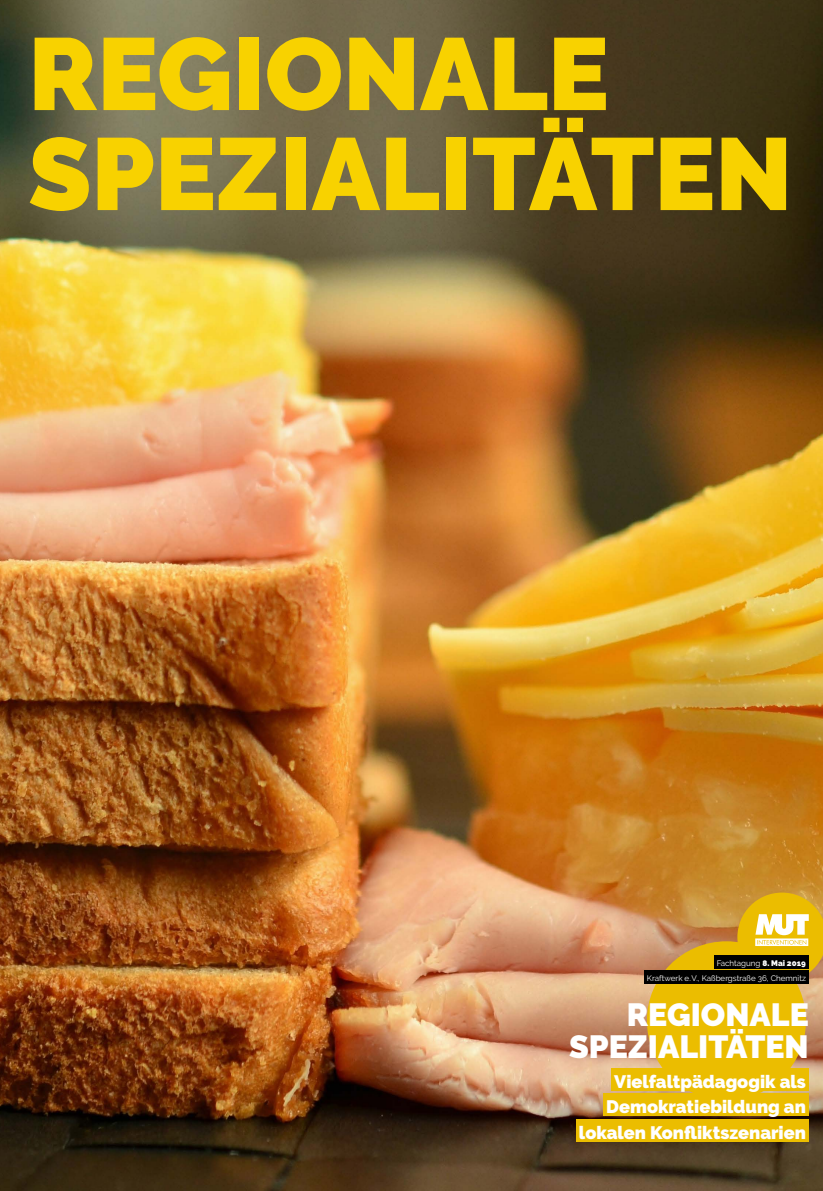
<style>
.page{position:relative;width:823px;height:1191px;background:#fff}
.page>*{position:absolute;margin:0;border:0;box-sizing:border-box;transform-origin:0 0}
.t1{font:900 102px/100px "Raleway";color:#f8d200}
.t2{font:900 32px/32px "Raleway";color:#fff;text-align:right}
.t3{font:900 18px/25.1px "Raleway";color:#fff;text-align:right}
.t4{font:8px/15.4px "Raleway";color:#fff;text-align:right}
.s1{font-weight:900}
</style>
<div class="page">
<img style="left:0;top:0;width:822px;height:1191px">
<div style="left:646px;top:941px;width:159px;height:159px;background:#ebbd00;border-radius:50%"></div>
<svg style="left:737px;top:892px;width:85px;height:89px"></svg>
<div style="left:611px;top:1068px;width:197px;height:23px;background:#ebbd00"></div>
<div style="left:603px;top:1093px;width:205px;height:23px;background:#ebbd00"></div>
<div style="left:575px;top:1118px;width:233px;height:23px;background:#ebbd00"></div>
<div style="left:713px;top:955px;width:95px;height:13px;background:#000"></div>
<div style="left:643px;top:971px;width:165px;height:13px;background:#000"></div>
<h1 class="t1" style="left:28px;top:24px;width:765px">REGIONALE<br>SPEZIALITÄTEN</h1>
<p class="t4" style="left:646px;top:955px;width:160px">Fachtagung <span class="s1">8. Mai 2019<br></span>Kraftwerk e.V., Kaßbergstraße 36, Chemnitz</p>
<h2 class="t2" style="left:568px;top:998px;width:241px">REGIONALE<br>SPEZIALITÄTEN</h2>
<p class="t3" style="left:578px;top:1069px;width:228px">Vielfaltpädagogik als<br>Demokratiebildung an lokalen Konfliktszenarien</p>
</div>
